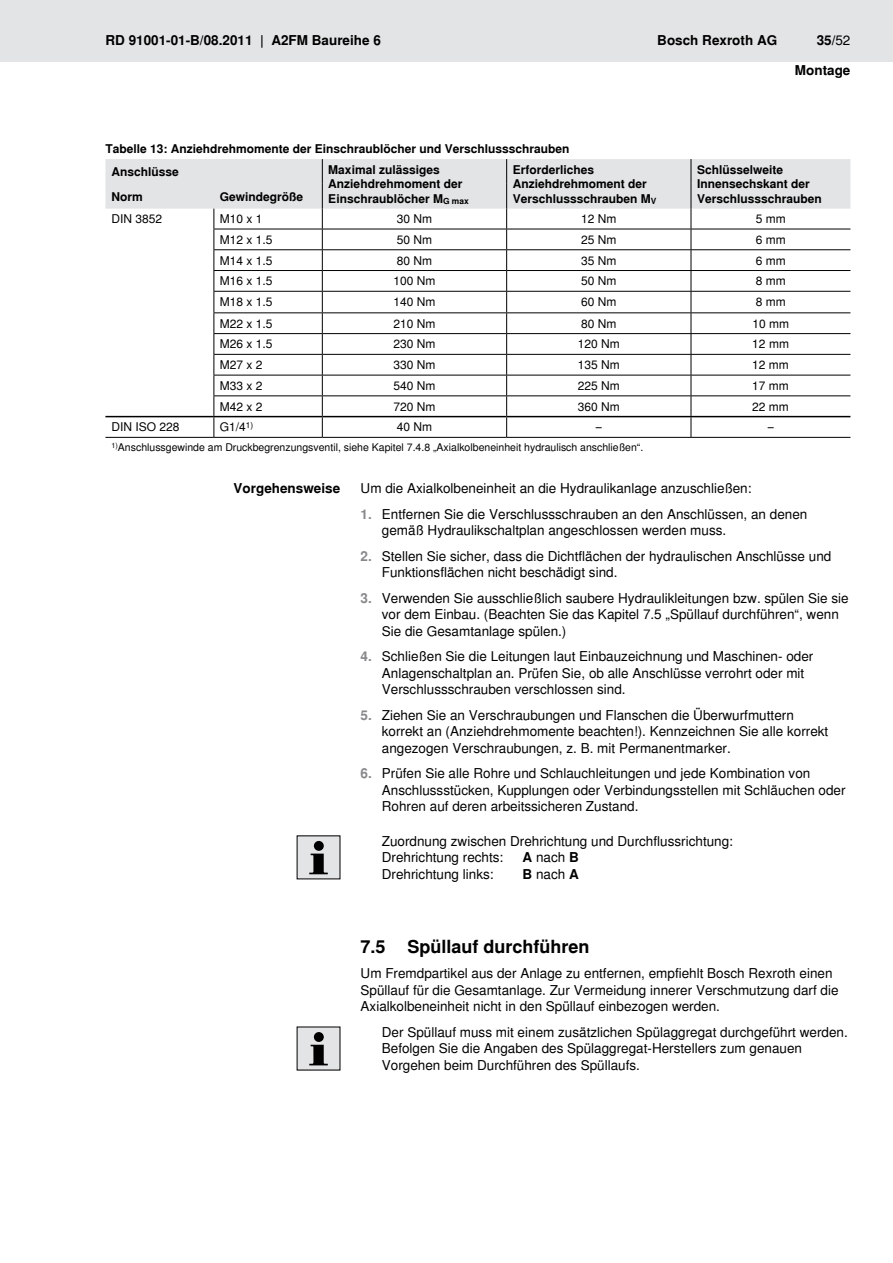
<style>
.page{position:relative;width:893px;height:1263px;background:#fff}
.page>*{position:absolute;margin:0;border:0;box-sizing:border-box;transform-origin:0 0}
.t1{font:700 18px "Nimbus Sans Global";color:#000}
.t2{font:13.5px/16.5px "Nimbus Sans Global";color:#000}
.t3{font:700 13.5px "Nimbus Sans Global";color:#000}
.t4{font:700 12px/14.4px "Nimbus Sans Global";color:#000}
.t5{font:12px "Nimbus Sans Global";color:#000}
.t6{font:10.5px "Nimbus Sans Global";color:#000}
.s1{font-weight:400}
.s2{font-weight:700;color:#87888a}
.s3{font-weight:700}
</style>
<div class="page">
<div style="left:0;top:0;width:893px;height:61px;background:#e3e4e5"></div>
<svg style="left:105px;top:159px;width:745px;height:278px"></svg>
<hr style="left:213px;top:229px;width:109px;height:1px;background:#000">
<hr style="left:322px;top:229px;width:185px;height:1px;background:#000">
<hr style="left:507px;top:229px;width:184px;height:1px;background:#000">
<hr style="left:691px;top:229px;width:159px;height:1px;background:#000">
<hr style="left:213px;top:249px;width:109px;height:1px;background:#000">
<hr style="left:322px;top:249px;width:185px;height:1px;background:#000">
<hr style="left:507px;top:249px;width:184px;height:1px;background:#000">
<hr style="left:691px;top:249px;width:159px;height:1px;background:#000">
<hr style="left:213px;top:270px;width:109px;height:1px;background:#000">
<hr style="left:322px;top:270px;width:185px;height:1px;background:#000">
<hr style="left:507px;top:270px;width:184px;height:1px;background:#000">
<hr style="left:691px;top:270px;width:159px;height:1px;background:#000">
<hr style="left:213px;top:291px;width:109px;height:1px;background:#000">
<hr style="left:322px;top:291px;width:185px;height:1px;background:#000">
<hr style="left:507px;top:291px;width:184px;height:1px;background:#000">
<hr style="left:691px;top:291px;width:159px;height:1px;background:#000">
<hr style="left:213px;top:312px;width:109px;height:1px;background:#000">
<hr style="left:322px;top:312px;width:185px;height:1px;background:#000">
<hr style="left:507px;top:312px;width:184px;height:1px;background:#000">
<hr style="left:691px;top:312px;width:159px;height:1px;background:#000">
<hr style="left:213px;top:333px;width:109px;height:1px;background:#000">
<hr style="left:322px;top:333px;width:185px;height:1px;background:#000">
<hr style="left:507px;top:333px;width:184px;height:1px;background:#000">
<hr style="left:691px;top:333px;width:159px;height:1px;background:#000">
<hr style="left:213px;top:354px;width:109px;height:1px;background:#000">
<hr style="left:322px;top:354px;width:185px;height:1px;background:#000">
<hr style="left:507px;top:354px;width:184px;height:1px;background:#000">
<hr style="left:691px;top:354px;width:159px;height:1px;background:#000">
<hr style="left:213px;top:375px;width:109px;height:1px;background:#000">
<hr style="left:322px;top:375px;width:185px;height:1px;background:#000">
<hr style="left:507px;top:375px;width:184px;height:1px;background:#000">
<hr style="left:691px;top:375px;width:159px;height:1px;background:#000">
<hr style="left:213px;top:395px;width:109px;height:1px;background:#000">
<hr style="left:322px;top:395px;width:185px;height:1px;background:#000">
<hr style="left:507px;top:395px;width:184px;height:1px;background:#000">
<hr style="left:691px;top:395px;width:159px;height:1px;background:#000">
<hr style="left:105px;top:437px;width:109px;height:1px;background:#000">
<hr style="left:214px;top:437px;width:108px;height:1px;background:#000">
<hr style="left:322px;top:437px;width:185px;height:1px;background:#000">
<hr style="left:507px;top:437px;width:184px;height:1px;background:#000">
<hr style="left:691px;top:437px;width:159px;height:1px;background:#000">
<hr style="left:105px;top:416px;width:109px;height:1px;background:#000">
<hr style="left:214px;top:416px;width:108px;height:1px;background:#000">
<hr style="left:322px;top:416px;width:185px;height:1px;background:#000">
<hr style="left:507px;top:416px;width:184px;height:1px;background:#000">
<hr style="left:691px;top:416px;width:159px;height:1px;background:#000">
<div style="left:297px;top:836px;width:43px;height:43px;background:#e3e4e5"></div>
<div style="left:314px;top:841px;width:10px;height:10px;background:#000;border-radius:50%"></div>
<svg style="left:309px;top:854px;width:19px;height:20px"></svg>
<div style="left:297px;top:1027px;width:43px;height:43px;background:#e3e4e5"></div>
<div style="left:314px;top:1032px;width:10px;height:10px;background:#000;border-radius:50%"></div>
<svg style="left:309px;top:1045px;width:19px;height:20px"></svg>
<p class="t3" style="left:105px;top:30px;width:277px">RD 91001-01-B/08.2011 | A2FM Baureihe 6</p>
<p class="t3" style="left:657px;top:30px;width:122px">Bosch Rexroth AG</p>
<p class="t3" style="left:817px;top:30px;width:35px">35/<span class="s1">52</span></p>
<p class="t3" style="left:795px;top:59px;width:57px">Montage</p>
<p class="t4" style="left:111px;top:137px;width:460px;line-height:23px;text-indent:-6px">Tabelle 13: Anziehdrehmomente der Einschraublöcher und Verschlussschrauben<br>Anschlüsse</p>
<p class="t4" style="left:328px;top:162px;width:142px">Maximal zulässiges<br>Anziehdrehmoment der<br>Einschraublöcher M<sub>G</sub> <sub>max</sub></p>
<p class="t4" style="left:513px;top:162px;width:145px">Erforderliches<br>Anziehdrehmoment der<br>Verschlussschrauben M<sub>V</sub></p>
<p class="t4" style="left:697px;top:162px;width:114px">Schlüsselweite<br>Innensechskant der</p>
<p class="t4" style="left:111px;top:189px;width:33px">Norm</p>
<p class="t4" style="left:220px;top:189px;width:85px">Gewindegröße</p>
<p class="t4" style="left:697px;top:191px;width:126px">Verschlussschrauben</p>
<p class="t5" style="left:111px;top:210px;width:52px">DIN 3852</p>
<p class="t5" style="left:220px;top:210px;width:44px">M10 x 1</p>
<p class="t5" style="left:397px;top:210px;width:37px">30 Nm</p>
<p class="t5" style="left:581px;top:210px;width:37px">12 Nm</p>
<p class="t5" style="left:756px;top:210px;width:32px">5 mm</p>
<p class="t5" style="left:220px;top:230px;width:54px">M12 x 1.5</p>
<p class="t5" style="left:397px;top:230px;width:37px">50 Nm</p>
<p class="t5" style="left:581px;top:230px;width:37px">25 Nm</p>
<p class="t5" style="left:756px;top:230px;width:31px">6 mm</p>
<p class="t5" style="left:220px;top:251px;width:54px">M14 x 1.5</p>
<p class="t5" style="left:397px;top:251px;width:37px">80 Nm</p>
<p class="t5" style="left:581px;top:251px;width:37px">35 Nm</p>
<p class="t5" style="left:756px;top:251px;width:32px">6 mm</p>
<p class="t5" style="left:220px;top:272px;width:54px">M16 x 1.5</p>
<p class="t5" style="left:393px;top:272px;width:44px">100 Nm</p>
<p class="t5" style="left:581px;top:272px;width:37px">50 Nm</p>
<p class="t5" style="left:756px;top:272px;width:31px">8 mm</p>
<p class="t5" style="left:220px;top:293px;width:54px">M18 x 1.5</p>
<p class="t5" style="left:393px;top:293px;width:44px">140 Nm</p>
<p class="t5" style="left:581px;top:293px;width:37px">60 Nm</p>
<p class="t5" style="left:756px;top:293px;width:32px">8 mm</p>
<p class="t5" style="left:220px;top:314px;width:54px">M22 x 1.5</p>
<p class="t5" style="left:393px;top:314px;width:44px">210 Nm</p>
<p class="t5" style="left:581px;top:314px;width:37px">80 Nm</p>
<p class="t5" style="left:752px;top:314px;width:38px">10 mm</p>
<p class="t5" style="left:220px;top:335px;width:54px">M26 x 1.5</p>
<p class="t5" style="left:393px;top:335px;width:44px">230 Nm</p>
<p class="t5" style="left:578px;top:335px;width:44px">120 Nm</p>
<p class="t5" style="left:752px;top:335px;width:38px">12 mm</p>
<p class="t5" style="left:220px;top:356px;width:44px">M27 x 2</p>
<p class="t5" style="left:393px;top:356px;width:44px">330 Nm</p>
<p class="t5" style="left:578px;top:356px;width:44px">135 Nm</p>
<p class="t5" style="left:752px;top:356px;width:38px">12 mm</p>
<p class="t5" style="left:220px;top:376px;width:44px">M33 x 2</p>
<p class="t5" style="left:393px;top:376px;width:44px">540 Nm</p>
<p class="t5" style="left:578px;top:376px;width:44px">225 Nm</p>
<p class="t5" style="left:752px;top:376px;width:38px">17 mm</p>
<p class="t5" style="left:220px;top:397px;width:44px">M42 x 2</p>
<p class="t5" style="left:393px;top:397px;width:44px">720 Nm</p>
<p class="t5" style="left:578px;top:397px;width:44px">360 Nm</p>
<p class="t5" style="left:752px;top:397px;width:38px">22 mm</p>
<p class="t5" style="left:111px;top:418px;width:70px">DIN ISO 228</p>
<p class="t5" style="left:220px;top:418px;width:35px">G1/4<sup>1)</sup></p>
<p class="t5" style="left:397px;top:418px;width:37px">40 Nm</p>
<p class="t5" style="left:596px;top:418px;width:7px">–</p>
<p class="t5" style="left:768px;top:418px;width:7px">–</p>
<p class="t6" style="left:111px;top:439px;width:533px"><sup>1)</sup>Anschlussgewinde am Druckbegrenzungsventil, siehe Kapitel 7.4.8 „Axialkolbeneinheit hydraulisch anschließen“.</p>
<p class="t2" style="left:361px;top:479px;width:392px">Um die Axialkolbeneinheit an die Hydraulikanlage anzuschließen:</p>
<p class="t2" style="left:382px;top:505px;width:427px;text-indent:-21px"><span class="s2">1.</span> Entfernen Sie die Verschlussschrauben an den Anschlüssen, an denen gemäß Hydraulikschaltplan angeschlossen werden muss.</p>
<p class="t2" style="left:382px;top:547px;width:451px;text-indent:-21px"><span class="s2">2.</span> Stellen Sie sicher, dass die Dichtflächen der hydraulischen Anschlüsse und<br>Funktionsflächen nicht beschädigt sind.</p>
<p class="t2" style="left:382px;top:589px;width:468px;text-indent:-21px"><span class="s2">3.</span> Verwenden Sie ausschließlich saubere Hydraulikleitungen bzw. spülen Sie sie vor dem Einbau. (Beachten Sie das Kapitel 7.5 „Spüllauf durchführen“, wenn<br>Sie die Gesamtanlage spülen.)</p>
<p class="t2" style="left:382px;top:647px;width:433px;text-indent:-21px"><span class="s2">4.</span> Schließen Sie die Leitungen laut Einbauzeichnung und Maschinen- oder<br>Anlagenschaltplan an. Prüfen Sie, ob alle Anschlüsse verrohrt oder mit<br>Verschlussschrauben verschlossen sind.</p>
<p class="t2" style="left:382px;top:706px;width:448px;text-indent:-21px"><span class="s2">5.</span> Ziehen Sie an Verschraubungen und Flanschen die Überwurfmuttern korrekt an (Anziehdrehmomente beachten!). Kennzeichnen Sie alle korrekt angezogen Verschraubungen, z. B. mit Permanentmarker.</p>
<p class="t2" style="left:382px;top:764px;width:465px;text-indent:-21px"><span class="s2">6.</span> Prüfen Sie alle Rohre und Schlauchleitungen und jede Kombination von<br>Anschlussstücken, Kupplungen oder Verbindungsstellen mit Schläuchen oder<br>Rohren auf deren arbeitssicheren Zustand.</p>
<p class="t2" style="left:382px;top:832px;width:353px">Zuordnung zwischen Drehrichtung und Durchflussrichtung:<br>Drehrichtung rechts:</p>
<p class="t3" style="left:234px;top:478px;width:108px">Vorgehensweise</p>
<p class="t2" style="left:523px;top:848px;width:58px"><span class="s3">A</span> nach <span class="s3">B</span></p>
<p class="t2" style="left:382px;top:865px;width:113px">Drehrichtung links:</p>
<p class="t2" style="left:523px;top:865px;width:58px"><span class="s3">B</span> nach <span class="s3">A</span></p>
<h1 class="t1" style="left:361px;top:932px;width:230px">7.5 Spüllauf durchführen</h1>
<p class="t2" style="left:361px;top:964px;width:479px">Um Fremdpartikel aus der Anlage zu entfernen, empfiehlt Bosch Rexroth einen<br>Spüllauf für die Gesamtanlage. Zur Vermeidung innerer Verschmutzung darf die<br>Axialkolbeneinheit nicht in den Spüllauf einbezogen werden.</p>
<p class="t2" style="left:382px;top:1023px;width:467px">Der Spüllauf muss mit einem zusätzlichen Spülaggregat durchgeführt werden.<br>Befolgen Sie die Angaben des Spülaggregat-Herstellers zum genauen<br>Vorgehen beim Durchführen des Spüllaufs.</p>
</div>
